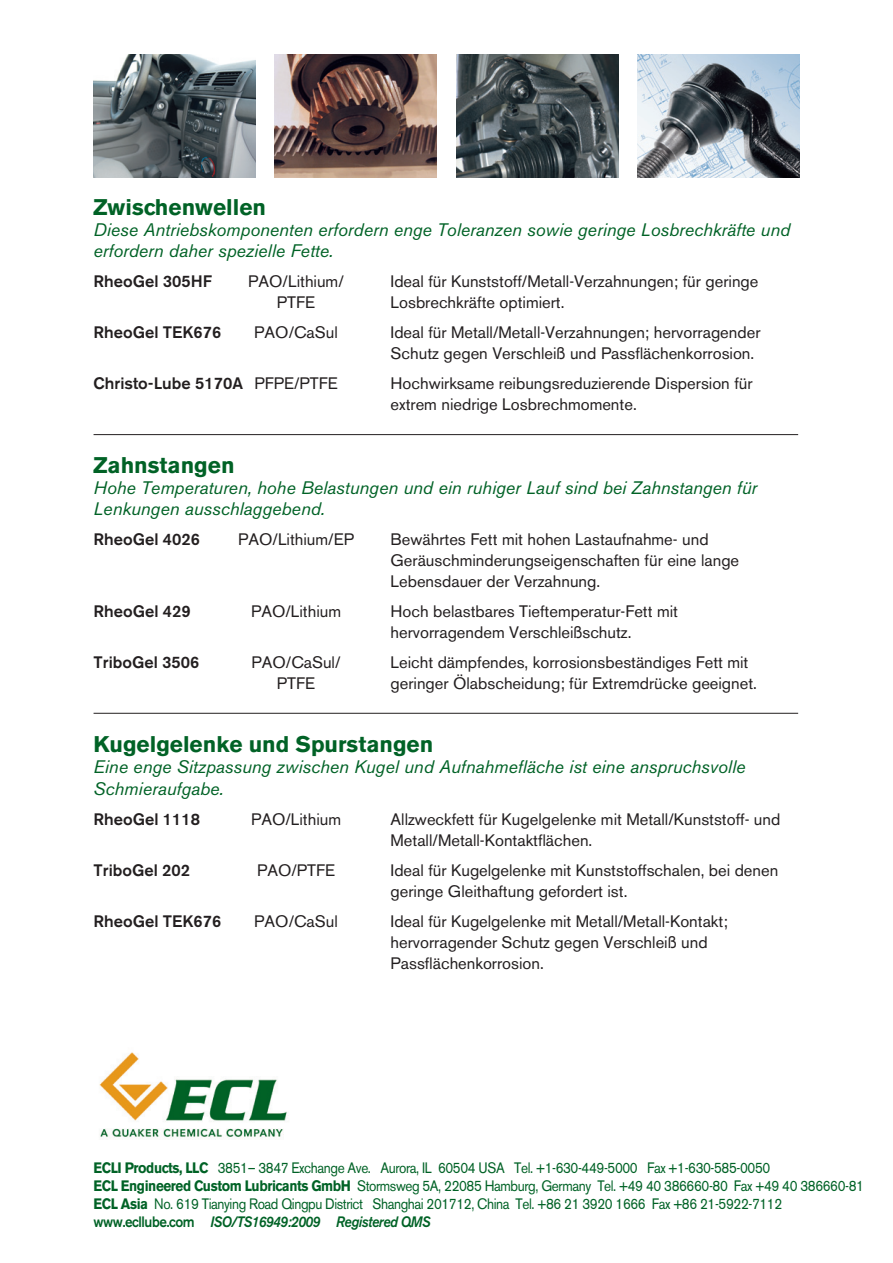
<style>
.page{position:relative;width:893px;height:1263px;background:#fff}
.page>*{position:absolute;margin:0;border:0;box-sizing:border-box;transform-origin:0 0}
.t1{font:700 22.5px "Akzidenz Grotesk BE";color:#016226}
.t2{font:italic 18px/21px "Akzidenz Grotesk BE";color:#016226}
.t3{font:16.5px/21px "Akzidenz Grotesk BE";color:#231f20}
.t4{font:500 16.5px "Akzidenz Grotesk BE";color:#231f20}
.t5{font:15px "Akzidenz Grotesk BE";letter-spacing:-.03em;color:#016226;scale:.9 1}
.t6{font:italic 500 15px "Akzidenz Grotesk BE";letter-spacing:-.03em;color:#016226;scale:.9 1}
.s1{font-weight:400}
.s2{font-weight:700}
.s3{font-style:normal}
</style>
<div class="page">
<hr style="left:94px;top:713px;width:704px;height:1px;background:#231f20">
<hr style="left:94px;top:434px;width:704px;height:1px;background:#231f20">
<img style="left:456px;top:54px;width:162px;height:123px">
<img style="left:94px;top:54px;width:161px;height:123px">
<img style="left:638px;top:54px;width:161px;height:123px">
<img style="left:275px;top:54px;width:162px;height:123px">
<img style="left:99px;top:1052px;width:190px;height:88px">
<p class="t1" style="left:94px;top:194px;width:174px">Zwischenwellen</p>
<p class="t2" style="left:94px;top:219px;width:698px">Diese Antriebskomponenten erfordern enge Toleranzen sowie geringe Losbrechkräfte und erfordern daher spezielle Fette.</p>
<p class="t4" style="left:94px;top:271px;width:120px">RheoGel 305HF</p>
<p class="t3" style="left:248px;top:271px;width:97px">PAO/Lithium/</p>
<p class="t3" style="left:391px;top:271px;width:369px">Ideal für Kunststoff/Metall-Verzahnungen; für geringe</p>
<p class="t3" style="left:277px;top:292px;width:40px">PTFE</p>
<p class="t3" style="left:391px;top:292px;width:175px">Losbrechkräfte optimiert.</p>
<p class="t4" style="left:94px;top:322px;width:129px">RheoGel TEK676</p>
<p class="t3" style="left:254px;top:322px;width:85px">PAO/CaSul</p>
<p class="t3" style="left:391px;top:322px;width:371px">Ideal für Metall/Metall-Verzahnungen; hervorragender<br>Schutz gegen Verschleiß und Passflächenkorrosion.</p>
<p class="t4" style="left:94px;top:373px;width:246px">Christo-Lube 5170A <span class="s1">PFPE/PTFE</span></p>
<p class="t3" style="left:391px;top:373px;width:363px">Hochwirksame reibungsreduzierende Dispersion für extrem niedrige Losbrechmomente.</p>
<p class="t1" style="left:94px;top:452px;width:143px">Zahnstangen</p>
<p class="t2" style="left:94px;top:477px;width:665px">Hohe Temperaturen, hohe Belastungen und ein ruhiger Lauf sind bei Zahnstangen für<br>Lenkungen ausschlaggebend.</p>
<p class="t4" style="left:94px;top:529px;width:108px">RheoGel 4026</p>
<p class="t3" style="left:238px;top:529px;width:117px">PAO/Lithium/EP</p>
<p class="t3" style="left:391px;top:529px;width:350px">Bewährtes Fett mit hohen Lastaufnahme- und<br>Geräuschminderungseigenschaften für eine lange<br>Lebensdauer der Verzahnung.</p>
<p class="t4" style="left:94px;top:601px;width:99px">RheoGel 429</p>
<p class="t3" style="left:251px;top:601px;width:92px">PAO/Lithium</p>
<p class="t3" style="left:391px;top:601px;width:289px">Hoch belastbares Tieftemperatur-Fett mit hervorragendem Verschleißschutz.</p>
<p class="t4" style="left:94px;top:652px;width:107px">TriboGel 3506</p>
<p class="t3" style="left:252px;top:652px;width:91px">PAO/CaSul/</p>
<p class="t3" style="left:391px;top:652px;width:359px">Leicht dämpfendes, korrosionsbeständiges Fett mit</p>
<p class="t3" style="left:277px;top:673px;width:40px">PTFE</p>
<p class="t3" style="left:391px;top:673px;width:368px">geringer Ölabscheidung; für Extremdrücke geeignet.</p>
<p class="t1" style="left:94px;top:731px;width:341px">Kugelgelenke und Spurstangen</p>
<p class="t2" style="left:94px;top:755px;width:653px;line-height:22.5px">Eine enge Sitzpassung zwischen Kugel und Aufnahmefläche ist eine anspruchsvolle<br>Schmieraufgabe.</p>
<p class="t4" style="left:94px;top:809px;width:108px">RheoGel 1118</p>
<p class="t3" style="left:251px;top:809px;width:92px">PAO/Lithium</p>
<p class="t3" style="left:391px;top:809px;width:391px">Allzweckfett für Kugelgelenke mit Metall/Kunststoff- und<br>Metall/Metall-Kontaktflächen.</p>
<p class="t4" style="left:94px;top:860px;width:98px">TriboGel 202</p>
<p class="t3" style="left:257px;top:860px;width:80px">PAO/PTFE</p>
<p class="t3" style="left:391px;top:860px;width:389px">Ideal für Kugelgelenke mit Kunststoffschalen, bei denen geringe Gleithaftung gefordert ist.</p>
<p class="t4" style="left:94px;top:911px;width:129px">RheoGel TEK676</p>
<p class="t3" style="left:254px;top:911px;width:85px">PAO/CaSul</p>
<p class="t3" style="left:391px;top:911px;width:339px">Ideal für Kugelgelenke mit Metall/Metall-Kontakt; hervorragender Schutz gegen Verschleiß und<br>Passflächenkorrosion.</p>
<p class="t5" style="left:94px;top:1159px;width:753px"><span class="s2">ECLI Products, LLC</span> 3851– 3847 Exchange Ave. Aurora, IL 60504 USA Tel. +1-630-449-5000 Fax +1-630-585-0050</p>
<p class="t5" style="left:94px;top:1177px;width:858px"><span class="s2">ECL Engineered Custom Lubricants GmbH</span> Stormsweg 5A, 22085 Hamburg, Germany Tel. +49 40 386660-80 Fax +49 40 386660-81</p>
<p class="t5" style="left:94px;top:1195px;width:767px"><span class="s2">ECL Asia</span> No. 619 Tianying Road Qingpu District Shanghai 201712, China Tel. +86 21 3920 1666 Fax +86 21-5922-7112</p>
<p class="t6" style="left:94px;top:1213px;width:376px"><span class="s3">www.ecllube.com</span> ISO/TS16949:2009 Registered QMS</p>
</div>
